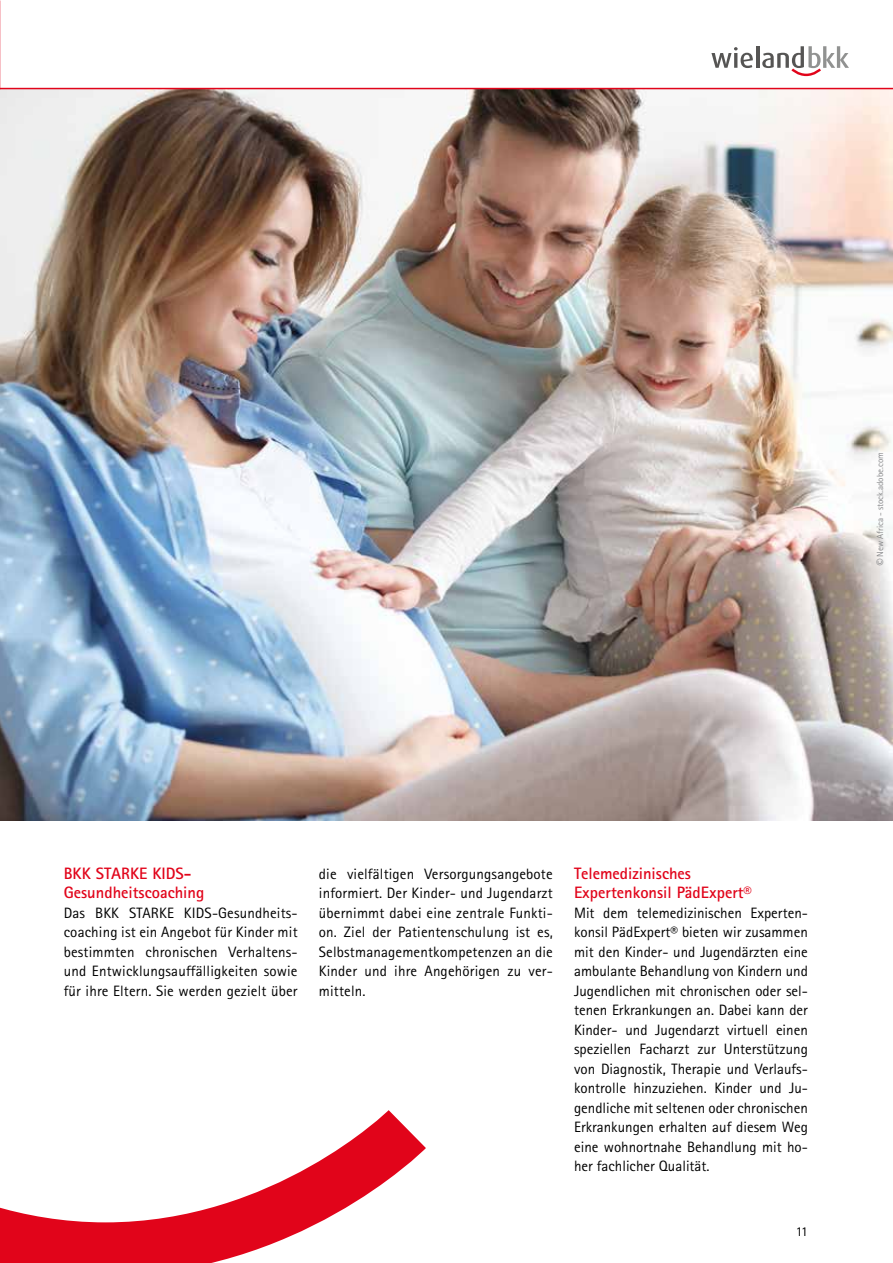
<style>
.page{position:relative;width:893px;height:1263px;background:#fff}
.page>*{position:absolute;margin:0;border:0;box-sizing:border-box;transform-origin:0 0}
.t1{font:700 16.5px/19.5px "Rotis Sans Serif Std";color:#e1041a}
.t2{font:15px/19.5px "Rotis Sans Serif Std";letter-spacing:.01em;color:#000;text-align:justify}
.t3{font:13.5px "Rotis Sans Serif Std";color:#000}
.t4{font:9px "Rotis Sans Serif Std";color:#87888a}
.s1{font-family:"CDU Kievit Tab";font-style:italic}
</style>
<div class="page">
<svg style="left:711px;top:47px;width:42px;height:21px"></svg>
<hr style="left:756px;top:46px;width:3px;height:22px;background:#565554">
<svg style="left:762px;top:46px;width:87px;height:30px"></svg>
<img style="left:0;top:89px;width:893px;height:731px">
<hr style="left:0;top:88px;width:893px;height:1px;background:#e1041a">
<svg style="left:0;top:1110px;width:426px;height:153px"></svg>
<div style="left:0;top:1240px;width:105px;height:23px;background:#e1041a"></div>
<p class="t4" style="left:875px;top:566px;width:115px;rotate:-90deg"><span class="s1">©</span> New Africa - stock.adobe.com</p>
<p class="t1" style="left:64px;top:863px;width:142px">BKK STARKE KIDS-<br>Gesundheitscoaching</p>
<p class="t2" style="left:64px;top:903px;width:235px">Das BKK STARKE KIDS-Gesundheits&shy;coaching ist ein Angebot für Kinder mit bestimmten chronischen Verhaltens&shy;und Entwicklungsauffälligkeiten sowie für ihre Eltern. Sie werden gezielt über</p>
<p class="t2" style="left:319px;top:864px;width:235px">die vielfältigen Versorgungsangebote informiert. Der Kinder- und Jugendarzt übernimmt dabei eine zentrale Funkti&shy;on. Ziel der Patientenschulung ist es, Selbstmanagementkompetenzen an die Kinder und ihre Angehörigen zu ver&shy;mitteln.</p>
<p class="t1" style="left:574px;top:863px;width:179px">Telemedizinisches<br>Expertenkonsil PädExpert®</p>
<p class="t2" style="left:574px;top:903px;width:235px">Mit dem telemedizinischen Experten&shy;konsil PädExpert® bieten wir zusammen mit den Kinder- und Jugendärzten eine ambulante Behandlung von Kindern und Jugendlichen mit chronischen oder sel&shy;tenen Erkrankungen an. Dabei kann der Kinder- und Jugendarzt virtuell einen speziellen Facharzt zur Unterstützung von Diagnostik, Therapie und Verlaufs&shy;kontrolle hinzuziehen. Kinder und Ju&shy;gendliche mit seltenen oder chronischen Erkrankungen erhalten auf diesem Weg eine wohnortnahe Behandlung mit ho&shy;her fachlicher Qualität.</p>
<p class="t3" style="left:796px;top:1224px;width:14px">11</p>
</div>
